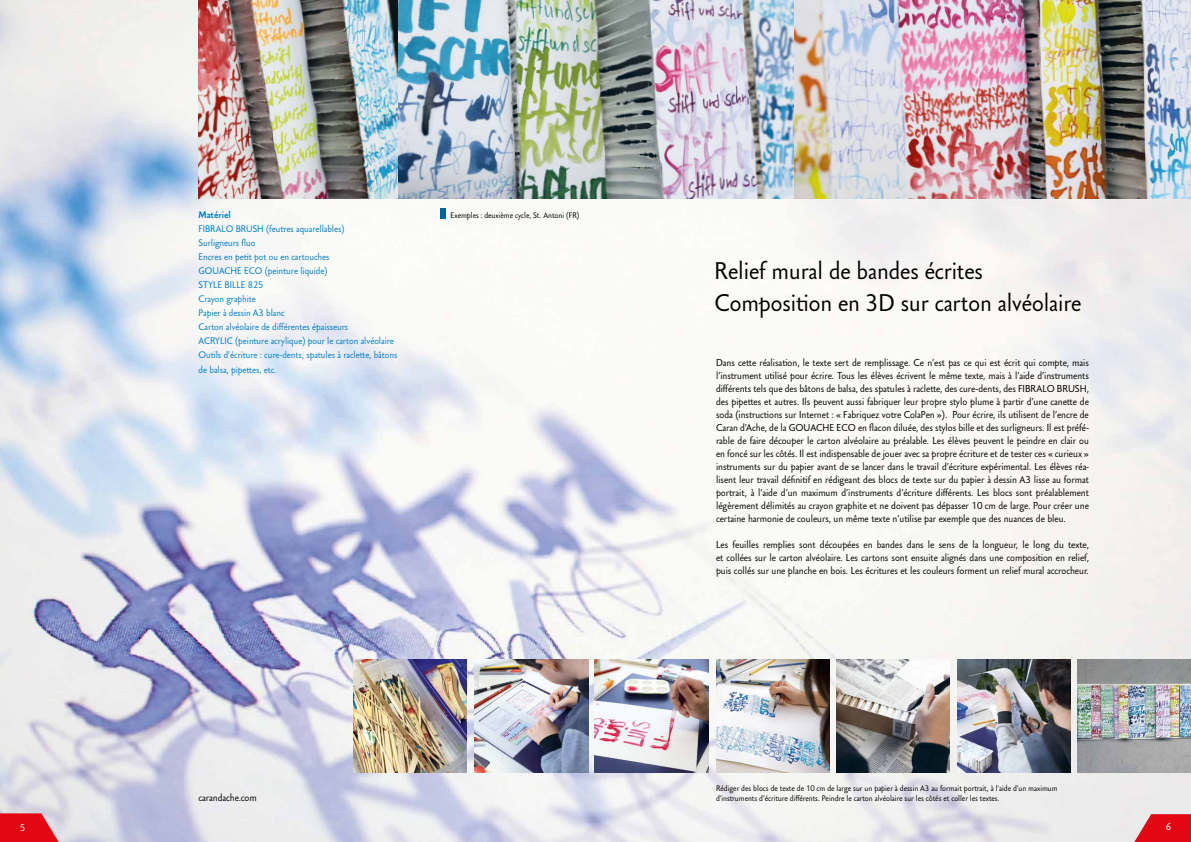
<style>
.page{position:relative;width:1191px;height:842px;background:#fff}
.page>*{position:absolute;margin:0;border:0;box-sizing:border-box;transform-origin:0 0}
.t1{font:24px/32px "Carandache Sans";color:#000}
.t2{font:10px/13px "Carandache Sans";color:#000;text-align:justify}
.t3{font:10px "Carandache Sans";color:#fff}
.t4{font:9.5px/14px "Carandache Sans";color:#007dc6}
.t5{font:900 9.5px "Carandache Sans";color:#007dc6}
.t6{font:8px/10px "Carandache Sans";color:#000}
</style>
<div class="page">
<img style="left:0;top:0;width:1191px;height:842px">
<img style="left:198px;top:0;width:993px;height:198px">
<img style="left:1077px;top:659px;width:114px;height:113px">
<img style="left:595px;top:659px;width:113px;height:113px">
<img style="left:353px;top:659px;width:114px;height:113px">
<img style="left:836px;top:659px;width:113px;height:113px">
<img style="left:957px;top:659px;width:113px;height:113px">
<img style="left:716px;top:659px;width:113px;height:113px">
<img style="left:475px;top:659px;width:113px;height:113px">
<div style="left:441px;top:208px;width:5px;height:10px;background:#0060a0"></div>
<svg style="left:0;top:813px;width:59px;height:29px;background:#e12834"></svg>
<svg style="left:1134px;top:814px;width:57px;height:28px;background:#e42a35"></svg>
<p class="t5" style="left:198px;top:209px;width:34px">Matériel</p>
<p class="t4" style="left:198px;top:222px;width:200px">FIBRALO BRUSH (feutres aquarellables)<br>Surligneurs fluo<br>Encres en petit pot ou en cartouches<br>GOUACHE ECO (peinture liquide)<br>STYLE BILLE 825<br>Crayon graphite<br>Papier à dessin A3 blanc<br>Carton alvéolaire de différentes épaisseurs<br>ACRYLIC (peinture acrylique) pour le carton alvéolaire Outils d’écriture : cure-dents, spatules à raclette, bâtons de balsa, pipettes, etc.</p>
<p class="t6" style="left:450px;top:210px;width:130px">Exemples : deuxième cycle, St. Antoni (FR)</p>
<p class="t2" style="left:198px;top:791px;width:60px">carandache.com</p>
<h1 class="t1" style="left:714px;top:254px;width:368px">Relief mural de bandes écrites<br>Composition en 3D sur carton alvéolaire</h1>
<p class="t2" style="left:716px;top:356px;width:374px">Dans cette réalisation, le texte sert de remplissage. Ce n’est pas ce qui est écrit qui compte, mais l’instrument utilisé pour écrire. Tous les élèves écrivent le même texte, mais à l’aide d’instruments différents tels que des bâtons de balsa, des spatules à raclette, des cure-dents, des FIBRALO BRUSH, des pipettes et autres. Ils peuvent aussi fabriquer leur propre stylo plume à partir d’une canette de soda (instructions sur Internet : « Fabriquez votre ColaPen »). Pour écrire, ils utilisent de l’encre de Caran d’Ache, de la GOUACHE ECO en flacon diluée, des stylos bille et des surligneurs. Il est préfé&shy;rable de faire découper le carton alvéolaire au préalable. Les élèves peuvent le peindre en clair ou en foncé sur les côtés. Il est indispensable de jouer avec sa propre écriture et de tester ces « curieux » instruments sur du papier avant de se lancer dans le travail d’écriture expérimental. Les élèves réa&shy;lisent leur travail définitif en rédigeant des blocs de texte sur du papier à dessin A3 lisse au format portrait, à l’aide d’un maximum d’instruments d’écriture différents. Les blocs sont préalablement légèrement délimités au crayon graphite et ne doivent pas dépasser 10 cm de large. Pour créer une certaine harmonie de couleurs, un même texte n’utilise par exemple que des nuances de bleu.</p>
<p class="t2" style="left:716px;top:538px;width:374px">Les feuilles remplies sont découpées en bandes dans le sens de la longueur, le long du texte, et collées sur le carton alvéolaire. Les cartons sont ensuite alignés dans une composition en relief, puis collés sur une planche en bois. Les écritures et les couleurs forment un relief mural accrocheur.</p>
<p class="t6" style="left:716px;top:784px;width:343px">Rédiger des blocs de texte de 10 cm de large sur un papier à dessin A3 au formait portrait, à l’aide d’un maximum d’instruments d’écriture différents. Peindre le carton alvéolaire sur les côtés et coller les textes.</p>
<p class="t3" style="left:20px;top:822px;width:7px">5</p>
<p class="t3" style="left:1165px;top:821px;width:7px">6</p>
</div>
